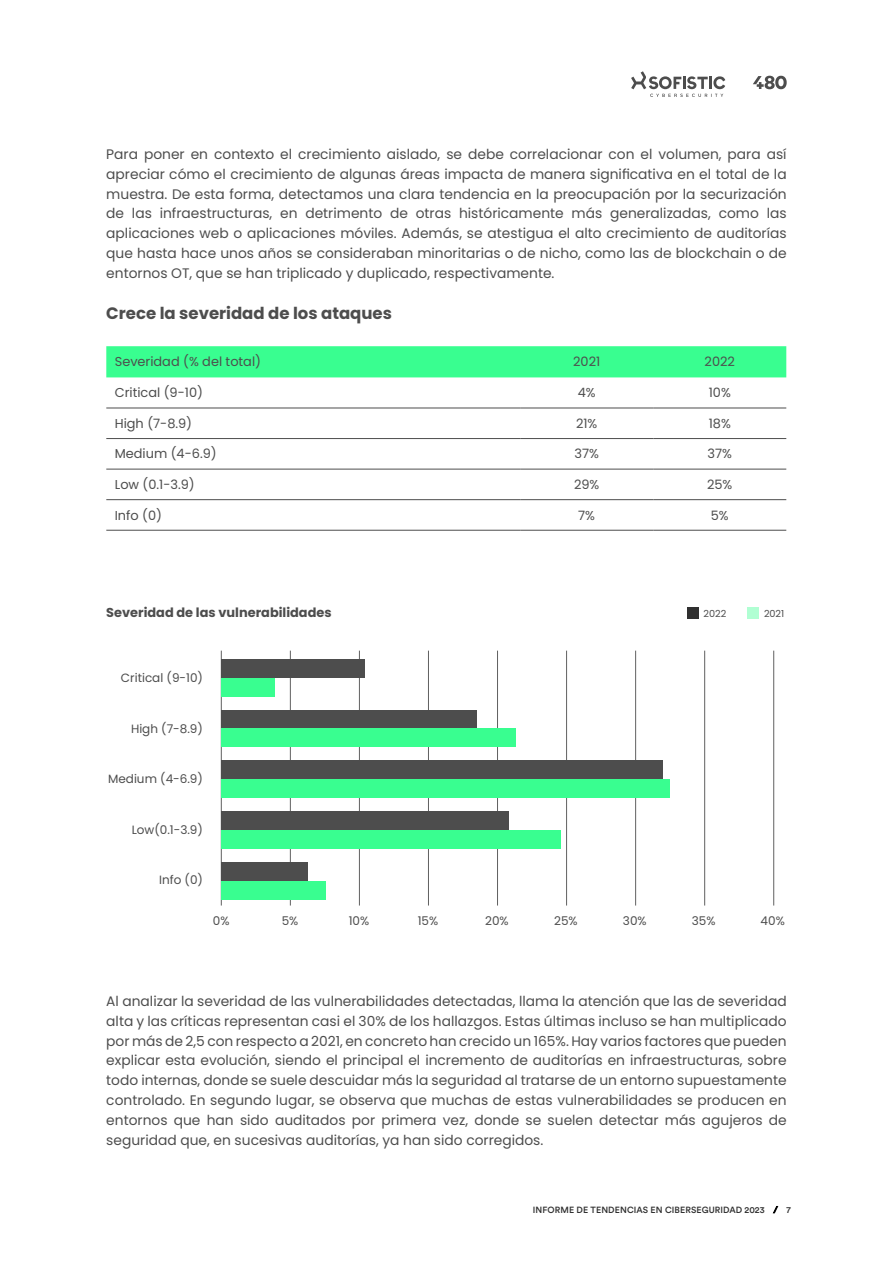
<style>
.page{position:relative;width:893px;height:1263px;background:#fff}
.page>*{position:absolute;margin:0;border:0;box-sizing:border-box;transform-origin:0 0}
.t1{font:700 16.5px "Poppins";color:#4d4d4d}
.t2{font:13.8px/19.8px "Poppins";color:#4d4d4d;text-align:justify}
.t3{font:12.9px "Poppins";color:#4d4d4d}
.t4{font:700 12.9px "Poppins";color:#4d4d4d}
.t5{font:12px "Poppins";color:#4d4d4d}
.t6{font:9.6px "Poppins";color:#4d4d4d}
.t7{font:500 9px "Circular Std";letter-spacing:.01em;color:#303030}
.s1{color:#000}
</style>
<div class="page">
<svg style="left:753px;top:76px;width:34px;height:13px"></svg>
<svg style="left:631px;top:71px;width:94px;height:26px"></svg>
<div style="left:106px;top:346px;width:680px;height:31px;background:#39fe90"></div>
<hr style="left:106px;top:408px;width:414px;height:1px;background:#4d4d4d">
<hr style="left:106px;top:438px;width:414px;height:1px;background:#4d4d4d">
<hr style="left:106px;top:469px;width:414px;height:1px;background:#4d4d4d">
<hr style="left:106px;top:499px;width:414px;height:1px;background:#4d4d4d">
<hr style="left:106px;top:530px;width:414px;height:1px;background:#4d4d4d">
<hr style="left:520px;top:408px;width:133px;height:1px;background:#4d4d4d">
<hr style="left:653px;top:408px;width:133px;height:1px;background:#4d4d4d">
<hr style="left:520px;top:438px;width:133px;height:1px;background:#4d4d4d">
<hr style="left:653px;top:438px;width:133px;height:1px;background:#4d4d4d">
<hr style="left:520px;top:469px;width:133px;height:1px;background:#4d4d4d">
<hr style="left:653px;top:469px;width:133px;height:1px;background:#4d4d4d">
<hr style="left:520px;top:499px;width:133px;height:1px;background:#4d4d4d">
<hr style="left:653px;top:499px;width:133px;height:1px;background:#4d4d4d">
<hr style="left:520px;top:530px;width:133px;height:1px;background:#4d4d4d">
<hr style="left:653px;top:530px;width:133px;height:1px;background:#4d4d4d">
<hr style="left:773px;top:651px;width:1px;height:254px;background:#303030">
<hr style="left:497px;top:651px;width:1px;height:254px;background:#303030">
<hr style="left:635px;top:651px;width:1px;height:254px;background:#303030">
<hr style="left:359px;top:651px;width:1px;height:254px;background:#303030">
<hr style="left:704px;top:651px;width:1px;height:254px;background:#303030">
<hr style="left:428px;top:651px;width:1px;height:254px;background:#303030">
<hr style="left:566px;top:651px;width:1px;height:254px;background:#303030">
<hr style="left:290px;top:651px;width:1px;height:254px;background:#303030">
<hr style="left:221px;top:651px;width:1px;height:254px;background:#303030">
<div style="left:221px;top:659px;width:144px;height:19px;background:#4d4d4d"></div>
<div style="left:221px;top:678px;width:54px;height:18px;background:#39fe90"></div>
<div style="left:221px;top:710px;width:256px;height:18px;background:#4d4d4d"></div>
<div style="left:221px;top:728px;width:294px;height:19px;background:#39fe90"></div>
<div style="left:221px;top:760px;width:442px;height:19px;background:#4d4d4d"></div>
<div style="left:221px;top:779px;width:448px;height:19px;background:#39fe90"></div>
<div style="left:221px;top:862px;width:87px;height:18px;background:#4d4d4d"></div>
<div style="left:221px;top:880px;width:105px;height:19px;background:#39fe90"></div>
<div style="left:221px;top:811px;width:288px;height:19px;background:#4d4d4d"></div>
<div style="left:221px;top:830px;width:339px;height:19px;background:#39fe90"></div>
<div style="left:687px;top:607px;width:12px;height:12px;background:#303030"></div>
<div style="left:747px;top:607px;width:12px;height:12px;background:#b0ffd3"></div>
<p class="t2" style="left:106px;top:144px;width:682px">Para poner en contexto el crecimiento aislado, se debe correlacionar con el volumen, para así apreciar cómo el crecimiento de algunas áreas impacta de manera significativa en el total de la muestra. De esta forma, detectamos una clara tendencia en la preocupación por la securización de las infraestructuras, en detrimento de otras históricamente más generalizadas, como las aplicaciones web o aplicaciones móviles. Además, se atestigua el alto crecimiento de auditorías que hasta hace unos años se consideraban minoritarias o de nicho, como las de blockchain o de entornos OT, que se han triplicado y duplicado, respectivamente.</p>
<p class="t1" style="left:106px;top:304px;width:287px">Crece la severidad de los ataques</p>
<p class="t3" style="left:115px;top:354px;width:148px">Severidad (% del total)</p>
<p class="t3" style="left:573px;top:354px;width:29px">2021</p>
<p class="t3" style="left:705px;top:354px;width:32px">2022</p>
<p class="t3" style="left:115px;top:385px;width:90px">Critical (9-10)</p>
<p class="t3" style="left:578px;top:385px;width:19px">4%</p>
<p class="t3" style="left:709px;top:385px;width:24px">10%</p>
<p class="t3" style="left:115px;top:416px;width:79px">High (7-8.9)</p>
<p class="t3" style="left:576px;top:416px;width:23px">21%</p>
<p class="t3" style="left:709px;top:416px;width:24px">18%</p>
<p class="t3" style="left:115px;top:446px;width:103px">Medium (4-6.9)</p>
<p class="t3" style="left:574px;top:446px;width:26px">37%</p>
<p class="t3" style="left:707px;top:446px;width:26px">37%</p>
<p class="t3" style="left:115px;top:477px;width:82px">Low (0.1-3.9)</p>
<p class="t3" style="left:574px;top:477px;width:27px">29%</p>
<p class="t3" style="left:707px;top:477px;width:27px">25%</p>
<p class="t3" style="left:115px;top:508px;width:49px">Info (0)</p>
<p class="t3" style="left:578px;top:508px;width:18px">7%</p>
<p class="t3" style="left:711px;top:508px;width:19px">5%</p>
<p class="t4" style="left:106px;top:605px;width:227px">Severidad de las vulnerabilidades</p>
<p class="t6" style="left:703px;top:608px;width:24px">2022</p>
<p class="t6" style="left:764px;top:608px;width:22px">2021</p>
<p class="t5" style="left:121px;top:671px;width:84px">Critical (9-10)</p>
<p class="t5" style="left:131px;top:721px;width:73px">High (7-8.9)</p>
<p class="t5" style="left:108px;top:772px;width:96px">Medium (4-6.9)</p>
<p class="t5" style="left:132px;top:822px;width:73px">Low(0.1-3.9)</p>
<p class="t5" style="left:159px;top:873px;width:45px">Info (0)</p>
<p class="t5" style="left:213px;top:913px;width:18px">0%</p>
<p class="t5" style="left:282px;top:913px;width:18px">5%</p>
<p class="t5" style="left:349px;top:913px;width:22px">10%</p>
<p class="t5" style="left:418px;top:913px;width:22px">15%</p>
<p class="t5" style="left:485px;top:913px;width:25px">20%</p>
<p class="t5" style="left:623px;top:913px;width:25px">30%</p>
<p class="t5" style="left:554px;top:913px;width:25px">25%</p>
<p class="t5" style="left:692px;top:913px;width:25px">35%</p>
<p class="t5" style="left:761px;top:913px;width:26px">40%</p>
<p class="t2" style="left:106px;top:991px;width:682px">Al analizar la severidad de las vulnerabilidades detectadas, llama la atención que las de severidad alta y las críticas representan casi el 30% de los hallazgos. Estas últimas incluso se han multiplicado por más de 2,5 con respecto a 2021, en concreto han crecido un 165%. Hay varios factores que pueden explicar esta evolución, siendo el principal el incremento de auditorías en infraestructuras, sobre todo internas, donde se suele descuidar más la seguridad al tratarse de un entorno supuestamente controlado. En segundo lugar, se observa que muchas de estas vulnerabilidades se producen en entornos que han sido auditados por primera vez, donde se suelen detectar más agujeros de seguridad que, en sucesivas auditorías, ya han sido corregidos.</p>
<p class="t7" style="left:533px;top:1204px;width:260px">INFORME DE TENDENCIAS EN CIBERSEGURIDAD 2023 <span class="s1">/</span> 7</p>
</div>
